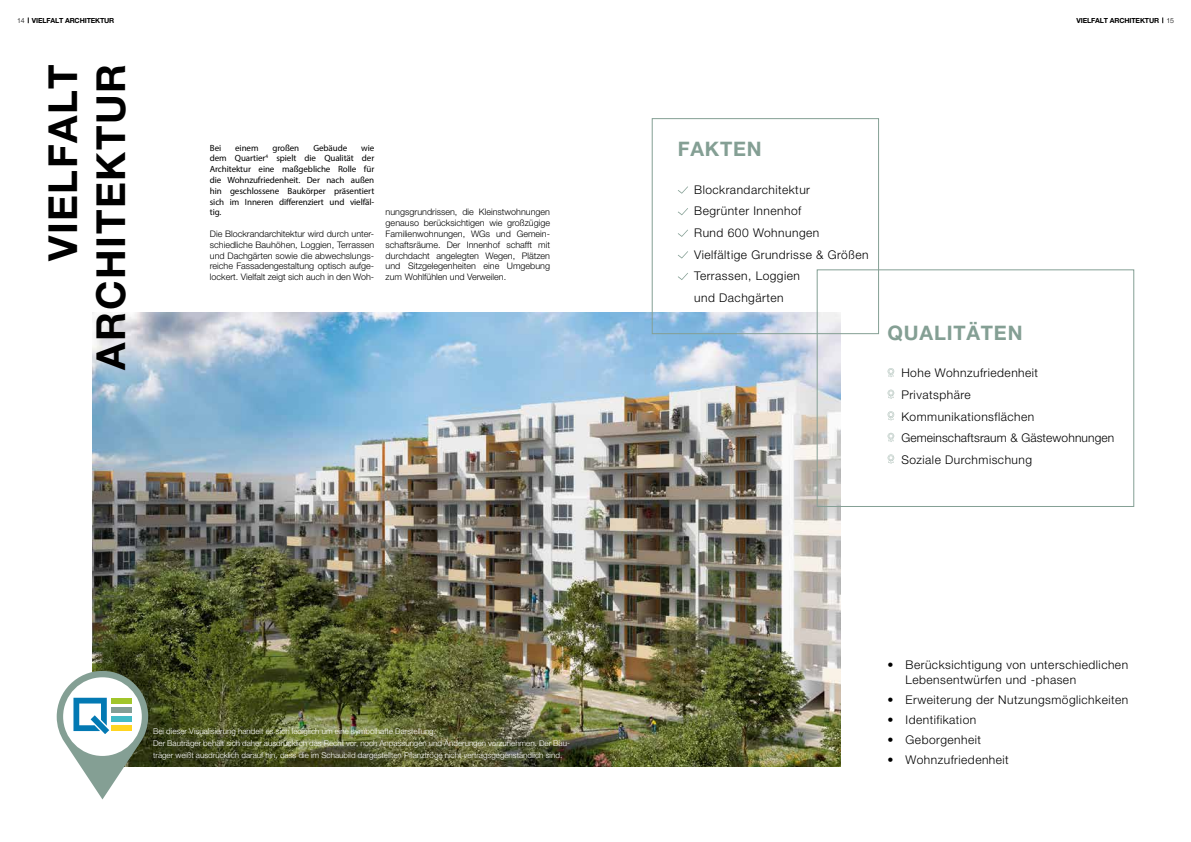
<style>
.page{position:relative;width:1191px;height:842px;background:#fff}
.page>*{position:absolute;margin:0;border:0;box-sizing:border-box;transform-origin:0 0}
.t1{font:700 40px/48px "Helvetica Neue LT Pro";letter-spacing:.04em;color:#000;text-align:right}
.t2{font:700 20px "Helvetica Neue LT Pro";letter-spacing:.04em;color:#849f94}
.t3{font:300 12px/21.6px "Helvetica Neue LT Pro";letter-spacing:.04em;color:#000}
.t4{font:300 9px/10.8px "Helvetica Neue LT Pro";color:#000;text-align:justify}
.t5{font:9px/10.8px "Myriad Pro";letter-spacing:-.01em;color:#000;text-align:justify}
.t6{font:300 8px/12px "Helvetica Neue LT Pro";color:#fff}
.t7{font:700 7px "Helvetica Neue LT Pro";letter-spacing:-.02em;color:#000}
.s1{font-weight:300}
</style>
<div class="page">
<img style="left:92px;top:313px;width:748px;height:454px">
<div style="left:651px;top:118px;width:228px;height:216px;border:1px solid #849f94"></div>
<div style="left:816px;top:269px;width:318px;height:238px;border:1px solid #849f94"></div>
<svg style="left:887px;top:368px;width:7px;height:9px"></svg>
<svg style="left:887px;top:390px;width:7px;height:9px"></svg>
<svg style="left:887px;top:411px;width:7px;height:10px"></svg>
<svg style="left:887px;top:433px;width:7px;height:9px"></svg>
<svg style="left:887px;top:454px;width:7px;height:10px"></svg>
<svg style="left:678px;top:186px;width:10px;height:8px"></svg>
<svg style="left:678px;top:208px;width:10px;height:7px"></svg>
<svg style="left:678px;top:230px;width:10px;height:7px"></svg>
<svg style="left:678px;top:251px;width:10px;height:8px"></svg>
<svg style="left:678px;top:273px;width:10px;height:7px"></svg>
<svg style="left:57px;top:671px;width:91px;height:128px"></svg>
<p class="t7" style="left:17px;top:16px;width:99px"><span class="s1">14</span> VIELFALT ARCHITEKTUR</p>
<p class="t7" style="left:1076px;top:16px;width:99px">VIELFALT ARCHITEKTUR <span class="s1">15</span></p>
<h1 class="t1" style="left:38px;top:370px;width:307px;rotate:-90deg">VIELFALT<br>ARCHITEKTUR</h1>
<p class="t5" style="left:210px;top:142px;width:13px">Bei</p>
<p class="t5" style="left:235px;top:142px;width:25px">einem</p>
<p class="t5" style="left:272px;top:142px;width:28px">großen</p>
<p class="t5" style="left:313px;top:142px;width:35px">Gebäude</p>
<p class="t5" style="left:210px;top:142px;width:166px;text-indent:151px">wie dem Quartier<sup>4</sup> spielt die Qualität der Architektur eine maßgebliche Rolle für die Wohnzufriedenheit. Der nach außen hin geschlossene Baukörper präsentiert sich im Inneren differenziert und vielfäl&shy;tig.</p>
<p class="t4" style="left:210px;top:228px;width:166px">Die Blockrandarchitektur wird durch unter&shy;schiedliche Bauhöhen, Loggien, Terrassen und Dachgärten sowie die abwechslungs&shy;reiche Fassadengestaltung optisch aufge&shy;lockert. Vielfalt zeigt sich auch in den Woh-</p>
<p class="t4" style="left:386px;top:207px;width:166px">nungsgrundrissen, die Kleinstwohnungen genauso berücksichtigen wie großzügige Familienwohnungen, WGs und Gemein&shy;schaftsräume. Der Innenhof schafft mit durchdacht angelegten Wegen, Plätzen und Sitzgelegenheiten eine Umgebung zum Wohlfühlen und Verweilen.</p>
<p class="t6" style="left:153px;top:725px;width:418px">Bei dieser Visualisierung handelt es sich lediglich um eine symbolhafte Darstellung.<br>Der Bauträger behält sich daher ausdrücklich das Recht vor, noch Anpassungen und Änderungen vorzunehmen. Der Bau&shy;träger weißt ausdrücklich darauf hin, dass die im Schaubild dargestellten Pflanztröge nicht vertragsgegenständlich sind.</p>
<h2 class="t2" style="left:677px;top:137px;width:85px">FAKTEN</h2>
<h3 class="t3" style="left:694px;top:178px;width:176px">Blockrandarchitektur<br>Begrünter Innenhof<br>Rund 600 Wohnungen<br>Vielfältige Grundrisse &amp; Größen<br>Terrassen, Loggien<br>und Dachgärten</h3>
<h2 class="t2" style="left:887px;top:320px;width:136px">QUALITÄTEN</h2>
<h3 class="t3" style="left:901px;top:362px;width:214px">Hohe Wohnzufriedenheit<br>Privatsphäre<br>Kommunikationsflächen<br>Gemeinschaftsraum &amp; Gästewohnungen<br>Soziale Durchmischung</h3>
<h3 class="t3" style="left:905px;top:657px;width:224px;line-height:14.4px;text-indent:-18px">• Berücksichtigung von unterschiedlichen<br>Lebensentwürfen und -phasen</h3>
<h3 class="t3" style="left:887px;top:688px;width:242px">• Erweiterung der Nutzungsmöglichkeiten</h3>
<h3 class="t3" style="left:887px;top:708px;width:90px">• Identifikation</h3>
<h3 class="t3" style="left:887px;top:728px;width:95px">• Geborgenheit</h3>
<h3 class="t3" style="left:887px;top:748px;width:123px">• Wohnzufriedenheit</h3>
</div>
